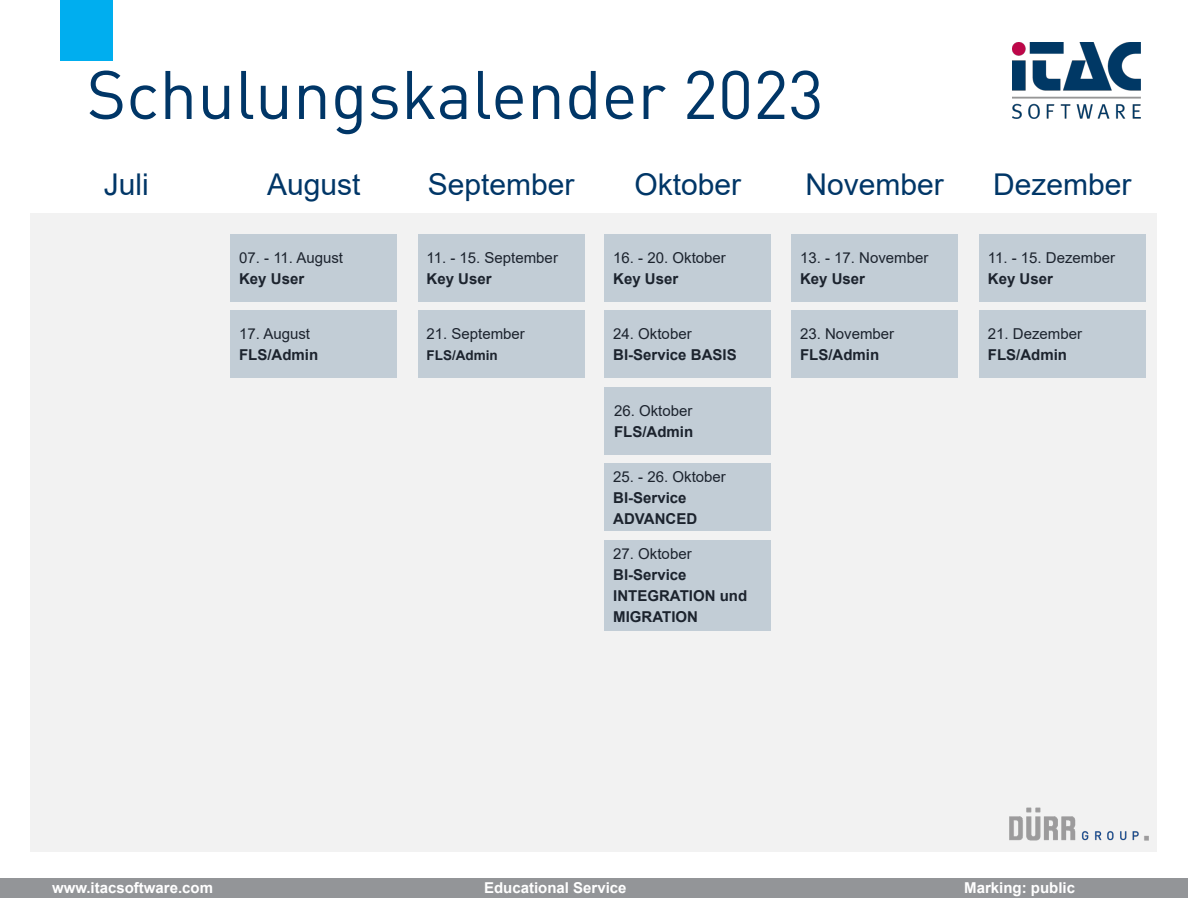
<style>
.page{position:relative;width:1188px;height:918px;background:#fff}
.page>*{position:absolute;margin:0;border:0;box-sizing:border-box;transform-origin:0 0}
.t1{font:67.5px "DIN Pro";color:#003667}
.t2{font:30px "Arial";color:#003667}
.t3{font:15px "Arial";color:#231f20}
.t4{font:700 15px/21px "Arial";color:#231f20}
.t5{font:700 15px "Arial";color:#fff}
.t6{font:700 13.5px "Arial";color:#231f20}
.s1{font-style:inherit}
</style>
<div class="page">
<div style="left:0;top:878px;width:1188px;height:19px;background:#939598"></div>
<div style="left:31px;top:213px;width:1126px;height:639px;background:#f2f2f2"></div>
<img style="left:1009px;top:807px;width:140px;height:34px">
<img style="left:1012px;top:43px;width:129px;height:76px">
<div style="left:60px;top:0;width:53px;height:61px;background:#00aeef"></div>
<div style="left:418px;top:234px;width:166px;height:68px;background:#c2cdd6"></div>
<div style="left:418px;top:310px;width:166px;height:68px;background:#c2cdd6"></div>
<div style="left:231px;top:234px;width:166px;height:68px;background:#c2cdd6"></div>
<div style="left:231px;top:310px;width:166px;height:68px;background:#c2cdd6"></div>
<div style="left:605px;top:234px;width:166px;height:68px;background:#c2cdd6"></div>
<div style="left:605px;top:387px;width:166px;height:68px;background:#c2cdd6"></div>
<div style="left:605px;top:310px;width:166px;height:68px;background:#c2cdd6"></div>
<div style="left:605px;top:463px;width:166px;height:68px;background:#c2cdd6"></div>
<div style="left:605px;top:540px;width:166px;height:90px;background:#c2cdd6"></div>
<div style="left:792px;top:234px;width:166px;height:68px;background:#c2cdd6"></div>
<div style="left:792px;top:310px;width:166px;height:68px;background:#c2cdd6"></div>
<div style="left:979px;top:234px;width:166px;height:68px;background:#c2cdd6"></div>
<div style="left:979px;top:310px;width:166px;height:68px;background:#c2cdd6"></div>
<p class="t1" style="left:87px;top:42px;width:739px">Schulungskalender 2023</p>
<p class="t2" style="left:104px;top:164px;width:46px">Juli</p>
<p class="t2" style="left:267px;top:164px;width:95px">August</p>
<p class="t2" style="left:428px;top:164px;width:148px">September</p>
<p class="t2" style="left:634px;top:164px;width:108px">Oktober</p>
<p class="t2" style="left:805px;top:164px;width:140px">November</p>
<p class="t2" style="left:993px;top:164px;width:140px">Dezember</p>
<p class="t3" style="left:239px;top:247px;width:105px">07. - 11. August</p>
<p class="t4" style="left:239px;top:268px;width:67px">Key User</p>
<p class="t3" style="left:239px;top:324px;width:72px">17. August</p>
<p class="t4" style="left:239px;top:345px;width:81px">FLS/Admin</p>
<p class="t3" style="left:427px;top:247px;width:133px">11. - 15. September</p>
<p class="t4" style="left:427px;top:268px;width:67px">Key User</p>
<p class="t3" style="left:427px;top:324px;width:100px">21. September</p>
<p class="t6" style="left:427px;top:346px;width:73px">FLS/Admin</p>
<p class="t3" style="left:613px;top:247px;width:114px">16. - 20. Oktober</p>
<p class="t4" style="left:613px;top:268px;width:67px">Key User</p>
<p class="t3" style="left:613px;top:324px;width:80px">24. Oktober</p>
<p class="t4" style="left:613px;top:345px;width:125px">BI-Service BASIS</p>
<p class="t3" style="left:614px;top:400px;width:80px">26. Oktober</p>
<p class="t4" style="left:614px;top:421px;width:81px">FLS/Admin</p>
<p class="t3" style="left:613px;top:466px;width:114px">25. - 26. Oktober</p>
<p class="t4" style="left:613px;top:487px;width:85px">BI-Service<br>ADVANCED</p>
<p class="t3" style="left:613px;top:544px;width:80px">27. Oktober</p>
<p class="t4" style="left:613px;top:565px;width:135px">BI-Service<br>INTEGRATION und<br>MIGRATION</p>
<p class="t3" style="left:800px;top:247px;width:130px">13. - 17. November</p>
<p class="t4" style="left:800px;top:268px;width:67px">Key User</p>
<p class="t3" style="left:800px;top:324px;width:96px">23. November</p>
<p class="t4" style="left:800px;top:345px;width:81px">FLS/Admin</p>
<p class="t3" style="left:988px;top:247px;width:129px">11. - 15. Dezember</p>
<p class="t4" style="left:988px;top:268px;width:67px">Key User</p>
<p class="t3" style="left:988px;top:324px;width:96px">21. Dezember</p>
<p class="t4" style="left:988px;top:345px;width:81px">FLS/Admin</p>
<p class="t5" style="left:52px;top:877px;width:163px">www.itacsoftware.com</p>
<p class="t5" style="left:484px;top:877px;width:144px">Educational Service</p>
<p class="t5" style="left:964px;top:877px;width:112px">Mark<span class="s1">ing:</span> public</p>
</div>
